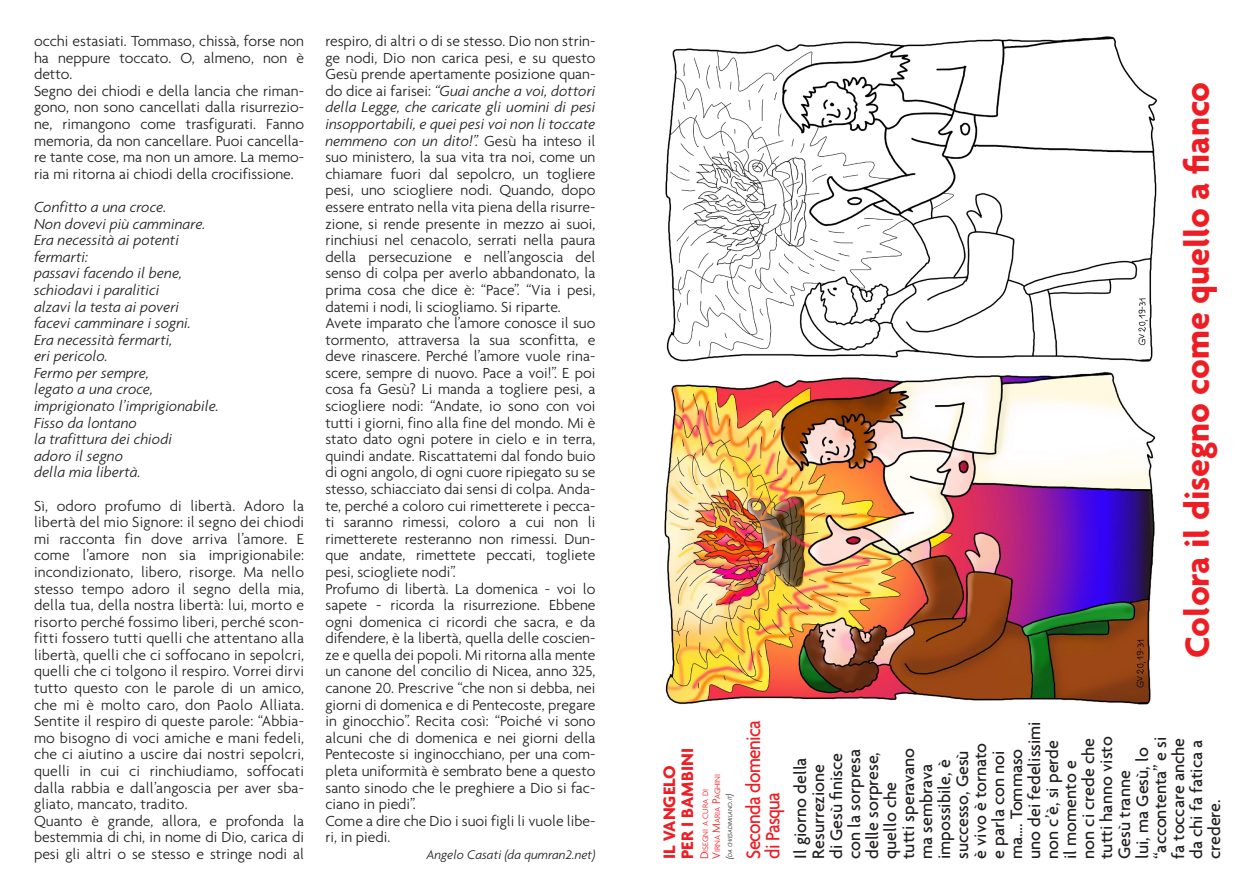
<style>
.page{position:relative;width:1259px;height:893px;background:#fff}
.page>*{position:absolute;margin:0;border:0;box-sizing:border-box;transform-origin:0 0}
.t1{font:700 36px "Agenda";color:#ee1d23}
.t2{font:500 21px/19.5px "Agenda";letter-spacing:-.03em;color:#ee1d23;scale:.91 1}
.t3{font:500 18px/18px "Agenda";color:#231f20}
.t4{font:700 18px "Agenda";color:#ee1d23}
.t5{font:300 15.75px/16.6px "Agenda";color:#231f20;text-align:justify}
.t6{font:italic 300 15.75px "Agenda";color:#231f20}
.t7{font:italic 300 13.5px "Agenda";color:#231f20}
.t8{font:300 8.4px "Agenda";letter-spacing:-.015em;color:#ee1d23}
.t9{font:italic 300 6.3px "Agenda";letter-spacing:-.015em;color:#231f20}
.s1{font-style:italic}
.s2{font-size:12px}
.s3{font-size:9px}
</style>
<div class="page">
<img style="left:664px;top:372px;width:492px;height:333px">
<img style="left:665px;top:36px;width:492px;height:326px">
<p class="t5" style="left:34px;top:32px;width:272px">occhi estasiati. Tommaso, chissà, forse non ha neppure toccato. O, almeno, non è detto.</p>
<p class="t5" style="left:34px;top:82px;width:272px">Segno dei chiodi e della lancia che riman&shy;gono, non sono cancellati dalla risurrezio&shy;ne, rimangono come trasfigurati. Fanno memoria, da non cancellare. Puoi cancella&shy;re tante cose, ma non un amore. La memo&shy;ria mi ritorna ai chiodi della crocifissione.</p>
<p class="t6" style="left:34px;top:198px;width:134px">Confitto a una croce.</p>
<p class="t6" style="left:34px;top:214px;width:173px">Non dovevi più camminare.</p>
<p class="t6" style="left:34px;top:231px;width:146px">Era necessità ai potenti</p>
<p class="t6" style="left:34px;top:247px;width:56px">fermarti:</p>
<p class="t6" style="left:34px;top:264px;width:150px">passavi facendo il bene,</p>
<p class="t6" style="left:34px;top:281px;width:127px">schiodavi i paralitici</p>
<p class="t6" style="left:34px;top:297px;width:147px">alzavi la testa ai poveri</p>
<p class="t6" style="left:34px;top:314px;width:158px">facevi camminare i sogni.</p>
<p class="t6" style="left:34px;top:330px;width:140px">Era necessità fermarti,</p>
<p class="t6" style="left:34px;top:347px;width:75px">eri pericolo.</p>
<p class="t6" style="left:34px;top:364px;width:117px">Fermo per sempre,</p>
<p class="t6" style="left:34px;top:380px;width:121px">legato a una croce,</p>
<p class="t6" style="left:34px;top:397px;width:186px">imprigionato l’imprigionabile.</p>
<p class="t6" style="left:34px;top:413px;width:104px">Fisso da lontano</p>
<p class="t6" style="left:34px;top:430px;width:139px">la trafittura dei chiodi</p>
<p class="t6" style="left:34px;top:447px;width:91px">adoro il segno</p>
<p class="t6" style="left:34px;top:463px;width:108px">della mia libertà.</p>
<p class="t5" style="left:34px;top:497px;width:272px">Sì, odoro profumo di libertà. Adoro la libertà del mio Signore: il segno dei chiodi mi racconta fin dove arriva l’amore. E come l’amore non sia imprigionabile: incondizionato, libero, risorge. Ma nello stesso tempo adoro il segno della mia, della tua, della nostra libertà: lui, morto e risorto perché fossimo liberi, perché scon&shy;fitti fossero tutti quelli che attentano alla libertà, quelli che ci soffocano in sepolcri, quelli che ci tolgono il respiro. Vorrei dirvi tutto questo con le parole di un amico, che mi è molto caro, don Paolo Alliata.<br>Sentite il respiro di queste parole: “Abbia&shy;mo bisogno di voci amiche e mani fedeli, che ci aiutino a uscire dai nostri sepolcri, quelli in cui ci rinchiudiamo, soffocati dalla rabbia e dall’angoscia per aver sba&shy;gliato, mancato, tradito.</p>
<p class="t5" style="left:34px;top:812px;width:272px">Quanto è grande, allora, e profonda la bestemmia di chi, in nome di Dio, carica di pesi gli altri o se stesso e stringe nodi al</p>
<p class="t5" style="left:325px;top:32px;width:272px">respiro, di altri o di se stesso. Dio non strin&shy;ge nodi, Dio non carica pesi, e su questo Gesù prende apertamente posizione quan&shy;do dice ai farisei: <span class="s1">“Guai anche a voi, dottori della Legge, che caricate gli uomini di pesi insopportabili, e quei pesi voi non li toccate nemmeno con un dito!”.</span> Gesù ha inteso il suo ministero, la sua vita tra noi, come un chiamare fuori dal sepolcro, un togliere pesi, uno sciogliere nodi. Quando, dopo essere entrato nella vita piena della risurre&shy;zione, si rende presente in mezzo ai suoi, rinchiusi nel cenacolo, serrati nella paura della persecuzione e nell’angoscia del senso di colpa per averlo abbandonato, la prima cosa che dice è: “Pace”. “Via i pesi, datemi i nodi, li sciogliamo. Si riparte.</p>
<p class="t5" style="left:325px;top:314px;width:272px">Avete imparato che l’amore conosce il suo tormento, attraversa la sua sconfitta, e deve rinascere. Perché l’amore vuole rina&shy;scere, sempre di nuovo. Pace a voi!”. E poi cosa fa Gesù? Li manda a togliere pesi, a sciogliere nodi: “Andate, io sono con voi tutti i giorni, fino alla fine del mondo. Mi è stato dato ogni potere in cielo e in terra, quindi andate. Riscattatemi dal fondo buio di ogni angolo, di ogni cuore ripiegato su se stesso, schiacciato dai sensi di colpa. Anda&shy;te, perché a coloro cui rimetterete i pecca&shy;ti saranno rimessi, coloro a cui non li rimetterete resteranno non rimessi. Dun&shy;que andate, rimettete peccati, togliete pesi, sciogliete nodi”.</p>
<p class="t5" style="left:325px;top:580px;width:272px">Profumo di libertà. La domenica - voi lo sapete - ricorda la risurrezione. Ebbene ogni domenica ci ricordi che sacra, e da difendere, è la libertà, quella delle coscien&shy;ze e quella dei popoli. Mi ritorna alla mente un canone del concilio di Nicea, anno 325, canone 20. Prescrive “che non si debba, nei giorni di domenica e di Pentecoste, pregare in ginocchio”. Recita così: “Poiché vi sono alcuni che di domenica e nei giorni della Pentecoste si inginocchiano, per una com&shy;pleta uniformità è sembrato bene a questo santo sinodo che le preghiere a Dio si fac&shy;ciano in piedi”.</p>
<p class="t5" style="left:325px;top:812px;width:271px">Come a dire che Dio i suoi figli li vuole libe&shy;ri, in piedi.</p>
<p class="t7" style="left:426px;top:847px;width:171px">Angelo Casati (da qumran2.net)</p>
<p class="t1" style="left:1175px;top:658px;width:577px;rotate:-90deg">Colora il disegno come quello a fianco</p>
<p class="t4" style="left:676px;top:859px;width:112px;rotate:-90deg">PER I BAMBINI</p>
<p class="t4" style="left:658px;top:859px;width:95px;rotate:-90deg">IL VANGELO</p>
<p class="t8" style="left:712px;top:859px;width:87px;rotate:-90deg"><span class="s2">V</span>irna <span class="s2">M</span>aria <span class="s2">P</span>aghini</p>
<p class="t8" style="left:700px;top:859px;width:71px;rotate:-90deg"><span class="s2">D</span>isegni a cura di</p>
<p class="t9" style="left:726px;top:859px;width:67px;rotate:-90deg"><span class="s3">(</span>da chiesadimilano<span class="s3">.</span>it<span class="s3">)</span></p>
<p class="t2" style="left:743px;top:859px;width:154px;rotate:-90deg">Seconda domenica di Pasqua</p>
<p class="t3" style="left:791px;top:859px;width:139px;rotate:-90deg">Il giorno della<br>Resurrezione<br>di Gesù finisce<br>con la sorpresa delle sorprese, quello che<br>tutti speravano ma sembrava impossibile, è successo, Gesù<br>è vivo è tornato<br>e parla con noi ma…. Tommaso uno dei fedelissimi non c’è, si perde<br>il momento e<br>non ci crede che tutti hanno visto<br>Gesù tranne<br>lui, ma Gesù, lo “accontenta” e si fa toccare anche da chi fa fatica a credere.</p>
</div>
